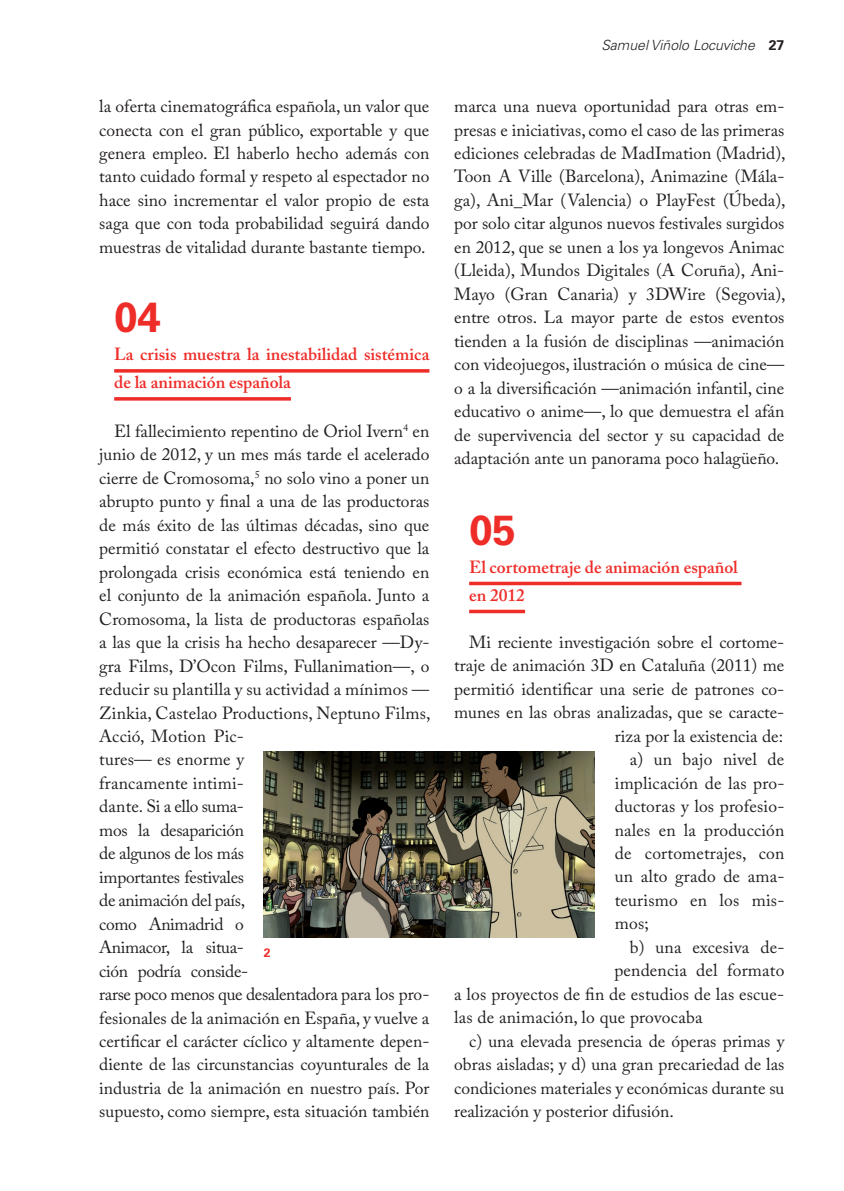
<style>
.page{position:relative;width:844px;height:1191px;background:#fff}
.page>*{position:absolute;margin:0;border:0;box-sizing:border-box;transform-origin:0 0}
.t1{font:700 42px "Univers LT Std";color:#ee2d29}
.t2{font:17.5px/23.4px "Adobe Caslon Pro";color:#231f20;text-align:justify}
.t3{font:600 17.5px/28px "Adobe Caslon Pro";color:#ee2d29}
.t4{font:italic 300 14px "Univers LT Std";color:#231f20}
.t5{font:700 12.25px "Univers LT Std";color:#ee2d29}
.s1{font-weight:700;font-style:normal}
</style>
<div class="page">
<hr style="left:114px;top:369px;width:315px;height:3px;background:#ee2d29">
<hr style="left:114px;top:397px;width:177px;height:3px;background:#ee2d29">
<hr style="left:469px;top:582px;width:272px;height:3px;background:#ee2d29">
<hr style="left:469px;top:610px;width:56px;height:3px;background:#ee2d29">
<img style="left:264px;top:752px;width:330px;height:186px">
<p class="t2" style="left:99px;top:94px;width:331px">la oferta cinematográfica española, un valor que conecta con el gran público, exportable y que genera empleo. El haberlo hecho además con tanto cuidado formal y respeto al espectador no hace sino incrementar el valor propio de esta saga que con toda probabilidad seguirá dando muestras de vitalidad durante bastante tiempo.</p>
<h1 class="t1" style="left:114px;top:293px;width:48px">04</h1>
<p class="t3" style="left:114px;top:340px;width:317px">La crisis muestra la inestabilidad sistémica de la animación española</p>
<p class="t2" style="left:99px;top:419px;width:333px;text-align:left;text-indent:15px">El fallecimiento repentino de Oriol Ivern<sup>4</sup> en junio de 2012, y un mes más tarde el acelerado cierre de Cromosoma,<sup>5</sup> no solo vino a poner un abrupto punto y final a una de las productoras de más éxito de las últimas décadas, sino que permitió constatar el efecto destructivo que la prolongada crisis económica está teniendo en el conjunto de la animación española. Junto a Cromosoma, la lista de productoras españolas a las que la crisis ha hecho desaparecer —Dy&shy;gra Films, D’Ocon Films, Fullanimation—, o reducir su plantilla y su actividad a mínimos — Zinkia, Castelao Productions, Neptuno Films, Acció, Motion Pic-<br>tures— es enorme y<br>francamente intimi-<br>dante. Si a ello suma-<br>mos la desaparición<br>de algunos de los más<br>importantes festivales<br>de animación del país,<br>como Animadrid o<br>Animacor, la situa-<br>ción podría conside-<br>rarse poco menos que desalentadora para los pro&shy;fesionales de la animación en España, y vuelve a certificar el carácter cíclico y altamente depen&shy;diente de las circunstancias coyunturales de la industria de la animación en nuestro país. Por supuesto, como siempre, esta situación también</p>
<p class="t5" style="left:264px;top:945px;width:8px">2</p>
<p class="t4" style="left:601px;top:36px;width:184px">Samuel Viñolo Locuviche <span class="s1">27</span></p>
<p class="t2" style="left:454px;top:94px;width:333px">marca una nueva oportunidad para otras em&shy;presas e iniciativas, como el caso de las primeras ediciones celebradas de MadImation (Madrid), Toon A Ville (Barcelona), Animazine (Mála&shy;ga), Ani_Mar (Valencia) o PlayFest (Úbeda), por solo citar algunos nuevos festivales surgidos en 2012, que se unen a los ya longevos Animac (Lleida), Mundos Digitales (A Coruña), Ani-Mayo (Gran Canaria) y 3DWire (Segovia), entre otros. La mayor parte de estos eventos tienden a la fusión de disciplinas —animación con videojuegos, ilustración o música de cine— o a la diversificación —animación infantil, cine educativo o anime—, lo que demuestra el afán de supervivencia del sector y su capacidad de adaptación ante un panorama poco halagüeño.</p>
<h1 class="t1" style="left:469px;top:505px;width:48px">05</h1>
<p class="t3" style="left:469px;top:553px;width:270px">El cortometraje de animación español en 2012</p>
<p class="t2" style="left:469px;top:630px;width:316px">Mi reciente investigación sobre el cortome-</p>
<p class="t2" style="left:454px;top:653px;width:331px">traje de animación 3D en Cataluña (2011) me</p>
<p class="t2" style="left:454px;top:677px;width:331px">permitió identificar una serie de patrones co-</p>
<p class="t2" style="left:454px;top:700px;width:331px">munes en las obras analizadas, que se caracte-</p>
<p class="t2" style="left:614px;top:724px;width:170px">riza por la existencia de:</p>
<p class="t2" style="left:629px;top:747px;width:156px">a) un bajo nivel de</p>
<p class="t2" style="left:614px;top:771px;width:171px">implicación de las pro-</p>
<p class="t2" style="left:614px;top:794px;width:171px">ductoras y los profesio-</p>
<p class="t2" style="left:614px;top:818px;width:171px">nales en la producción</p>
<p class="t2" style="left:614px;top:841px;width:171px">de cortometrajes, con</p>
<p class="t2" style="left:614px;top:864px;width:171px">un alto grado de ama-</p>
<p class="t2" style="left:614px;top:888px;width:171px">teurismo en los mis-</p>
<p class="t2" style="left:614px;top:911px;width:36px">mos;</p>
<p class="t2" style="left:629px;top:935px;width:156px">b) una excesiva de-</p>
<p class="t2" style="left:614px;top:958px;width:171px">pendencia del formato</p>
<p class="t2" style="left:454px;top:982px;width:331px">a los proyectos de fin de estudios de las escue-</p>
<p class="t2" style="left:454px;top:1005px;width:250px">las de animación, lo que provocaba</p>
<p class="t2" style="left:469px;top:1029px;width:317px">c) una elevada presencia de óperas primas y</p>
<p class="t2" style="left:454px;top:1052px;width:331px">obras aisladas; y d) una gran precariedad de las</p>
<p class="t2" style="left:454px;top:1075px;width:331px">condiciones materiales y económicas durante su</p>
<p class="t2" style="left:454px;top:1099px;width:221px">realización y posterior difusión.</p>
</div>
